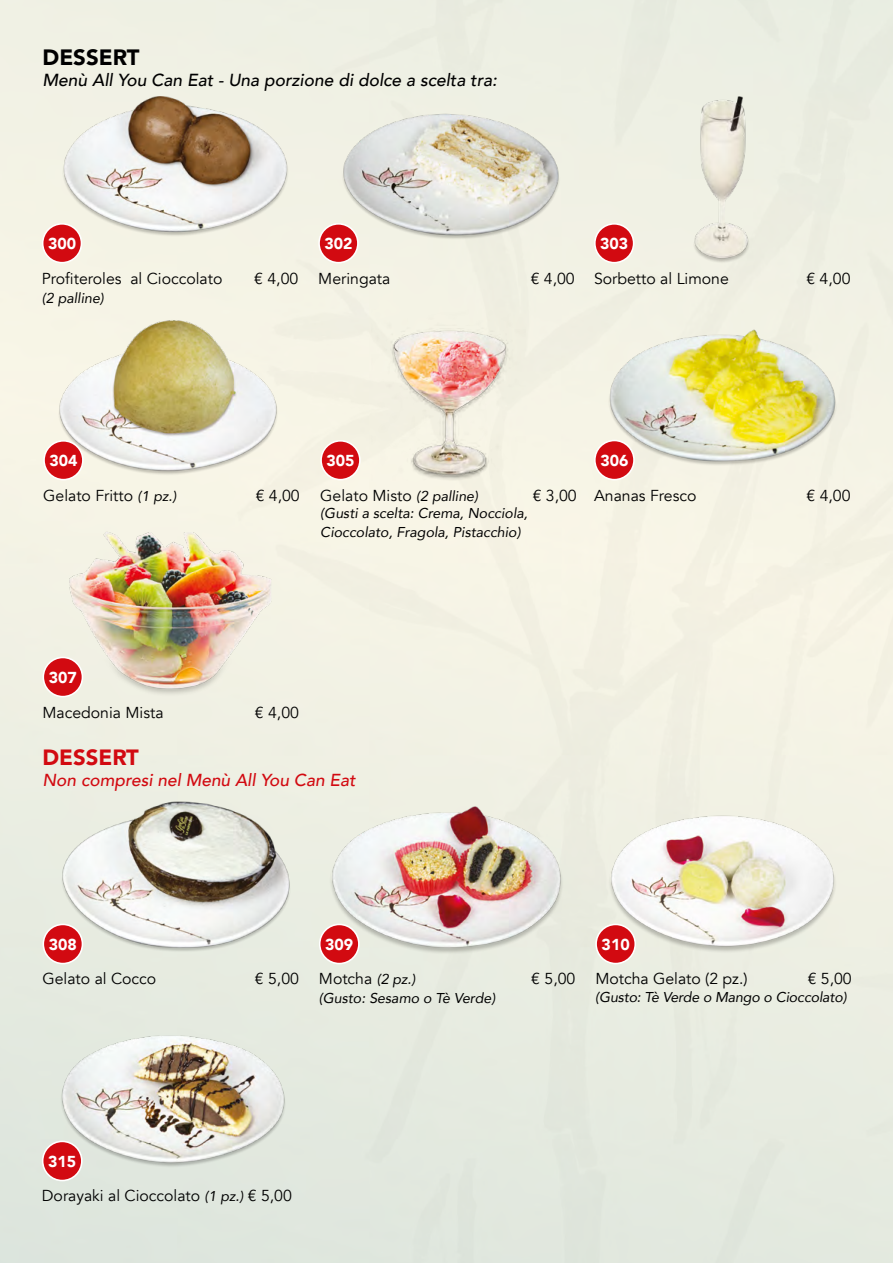
<style>
.page{position:relative;width:893px;height:1263px;background:#fff}
.page>*{position:absolute;margin:0;border:0;box-sizing:border-box;transform-origin:0 0}
.t1{font:900 22.2px "Avenir";color:#000}
.t2{font:900 22.05px "Avenir";color:#d20a11}
.t3{font:italic 500 17.4px "Avenir";color:#000}
.t4{font:italic 500 17.4px "Avenir";color:#d20a11}
.t5{font:15.9px/34.7px "Avenir";color:#000}
.t6{font:900 15.9px "Avenir";color:#fff}
.t7{font:italic 14.25px/19px "Avenir";color:#000}
.s1{font-weight:900;color:#fff}
.s2{font-style:italic;font-size:14.25px}
</style>
<div class="page">
<img style="left:42px;top:92px;width:256px;height:171px">
<div style="left:43px;top:224px;width:38px;height:39px;background:#d20a11;border-radius:50%"></div>
<div style="left:42px;top:223px;width:40px;height:40px;border:2px solid #fff;border-radius:50%"></div>
<img style="left:318px;top:92px;width:257px;height:171px">
<div style="left:319px;top:224px;width:39px;height:39px;background:#d20a11;border-radius:50%"></div>
<div style="left:318px;top:223px;width:41px;height:40px;border:2px solid #fff;border-radius:50%"></div>
<img style="left:371px;top:309px;width:155px;height:171px">
<div style="left:321px;top:441px;width:39px;height:39px;background:#d20a11;border-radius:50%"></div>
<div style="left:320px;top:440px;width:41px;height:40px;border:2px solid #fff;border-radius:50%"></div>
<img style="left:594px;top:92px;width:256px;height:171px">
<div style="left:595px;top:224px;width:39px;height:39px;background:#d20a11;border-radius:50%"></div>
<div style="left:594px;top:223px;width:40px;height:40px;border:2px solid #fff;border-radius:50%"></div>
<img style="left:43px;top:309px;width:257px;height:171px">
<div style="left:44px;top:441px;width:39px;height:39px;background:#d20a11;border-radius:50%"></div>
<div style="left:43px;top:440px;width:41px;height:40px;border:2px solid #fff;border-radius:50%"></div>
<img style="left:43px;top:527px;width:256px;height:170px">
<div style="left:43px;top:657px;width:39px;height:40px;background:#d20a11;border-radius:50%"></div>
<div style="left:43px;top:657px;width:40px;height:40px;border:2px solid #fff;border-radius:50%"></div>
<img style="left:43px;top:793px;width:256px;height:171px">
<div style="left:43px;top:924px;width:39px;height:39px;background:#d20a11;border-radius:50%"></div>
<div style="left:43px;top:924px;width:40px;height:40px;border:2px solid #fff;border-radius:50%"></div>
<img style="left:319px;top:793px;width:256px;height:171px">
<div style="left:320px;top:924px;width:39px;height:39px;background:#d20a11;border-radius:50%"></div>
<div style="left:319px;top:924px;width:41px;height:40px;border:2px solid #fff;border-radius:50%"></div>
<img style="left:42px;top:1010px;width:256px;height:171px">
<div style="left:43px;top:1141px;width:39px;height:39px;background:#d20a11;border-radius:50%"></div>
<div style="left:42px;top:1140px;width:41px;height:41px;border:2px solid #fff;border-radius:50%"></div>
<img style="left:595px;top:793px;width:257px;height:171px">
<div style="left:596px;top:924px;width:39px;height:39px;background:#d20a11;border-radius:50%"></div>
<div style="left:595px;top:924px;width:41px;height:40px;border:2px solid #fff;border-radius:50%"></div>
<img style="left:594px;top:309px;width:256px;height:171px">
<div style="left:595px;top:440px;width:39px;height:40px;background:#d20a11;border-radius:50%"></div>
<div style="left:594px;top:440px;width:41px;height:40px;border:2px solid #fff;border-radius:50%"></div>
<h1 class="t1" style="left:43px;top:38px;width:98px">DESSERT</h1>
<p class="t3" style="left:43px;top:69px;width:456px">Menù All You Can Eat - Una porzione di dolce a scelta tra:</p>
<p class="t6" style="left:48px;top:230px;width:30px">300</p>
<p class="t5" style="left:42px;top:261px;width:182px">Profiteroles al Cioccolato</p>
<p class="t5" style="left:254px;top:261px;width:46px">€ 4,00</p>
<p class="t7" style="left:42px;top:288px;width:64px">(2 palline)</p>
<p class="t6" style="left:324px;top:230px;width:30px">302</p>
<p class="t5" style="left:318px;top:261px;width:74px">Meringata</p>
<p class="t5" style="left:531px;top:261px;width:46px">€ 4,00</p>
<p class="t6" style="left:600px;top:230px;width:30px">303</p>
<p class="t5" style="left:594px;top:261px;width:136px">Sorbetto al Limone</p>
<p class="t5" style="left:806px;top:261px;width:46px">€ 4,00</p>
<p class="t5" style="left:43px;top:443px;width:135px;text-indent:6px"><span class="s1">304<br></span>Gelato Fritto <span class="s2">(1 pz.)</span></p>
<p class="t5" style="left:256px;top:478px;width:46px">€ 4,00</p>
<p class="t5" style="left:320px;top:443px;width:159px;text-indent:6px"><span class="s1">305<br></span>Gelato Misto <span class="s2">(2 palline)</span></p>
<p class="t5" style="left:533px;top:478px;width:46px">€ 3,00</p>
<p class="t7" style="left:320px;top:503px;width:209px">(Gusti a scelta: Crema, Nocciola,<br>Cioccolato, Fragola, Pistacchio)</p>
<p class="t6" style="left:600px;top:446px;width:30px">306</p>
<p class="t5" style="left:594px;top:478px;width:104px">Ananas Fresco</p>
<p class="t5" style="left:806px;top:478px;width:46px">€ 4,00</p>
<p class="t6" style="left:49px;top:663px;width:30px">307</p>
<p class="t5" style="left:43px;top:695px;width:123px">Macedonia Mista</p>
<p class="t5" style="left:255px;top:695px;width:46px">€ 4,00</p>
<h2 class="t2" style="left:43px;top:739px;width:98px">DESSERT</h2>
<p class="t4" style="left:43px;top:770px;width:314px">Non compresi nel Menù All You Can Eat</p>
<p class="t6" style="left:49px;top:930px;width:30px">308</p>
<p class="t5" style="left:43px;top:962px;width:115px">Gelato al Cocco</p>
<p class="t5" style="left:255px;top:962px;width:46px">€ 5,00</p>
<p class="t5" style="left:319px;top:927px;width:98px;text-indent:6px"><span class="s1">309<br></span>Motcha <span class="s2">(2 pz.)</span></p>
<p class="t7" style="left:319px;top:989px;width:178px">(Gusto: Sesamo o Tè Verde)</p>
<p class="t5" style="left:531px;top:962px;width:46px">€ 5,00</p>
<p class="t6" style="left:602px;top:930px;width:30px">310</p>
<p class="t5" style="left:595px;top:962px;width:154px">Motcha Gelato (2 pz.)</p>
<p class="t5" style="left:808px;top:962px;width:46px">€ 5,00</p>
<p class="t7" style="left:595px;top:987px;width:253px">(Gusto: Tè Verde o Mango o Cioccolato)</p>
<p class="t5" style="left:42px;top:1144px;width:251px;text-indent:6px"><span class="s1">315<br></span>Dorayaki al Cioccolato <span class="s2">(1 pz.)</span> € 5,00</p>
</div>
